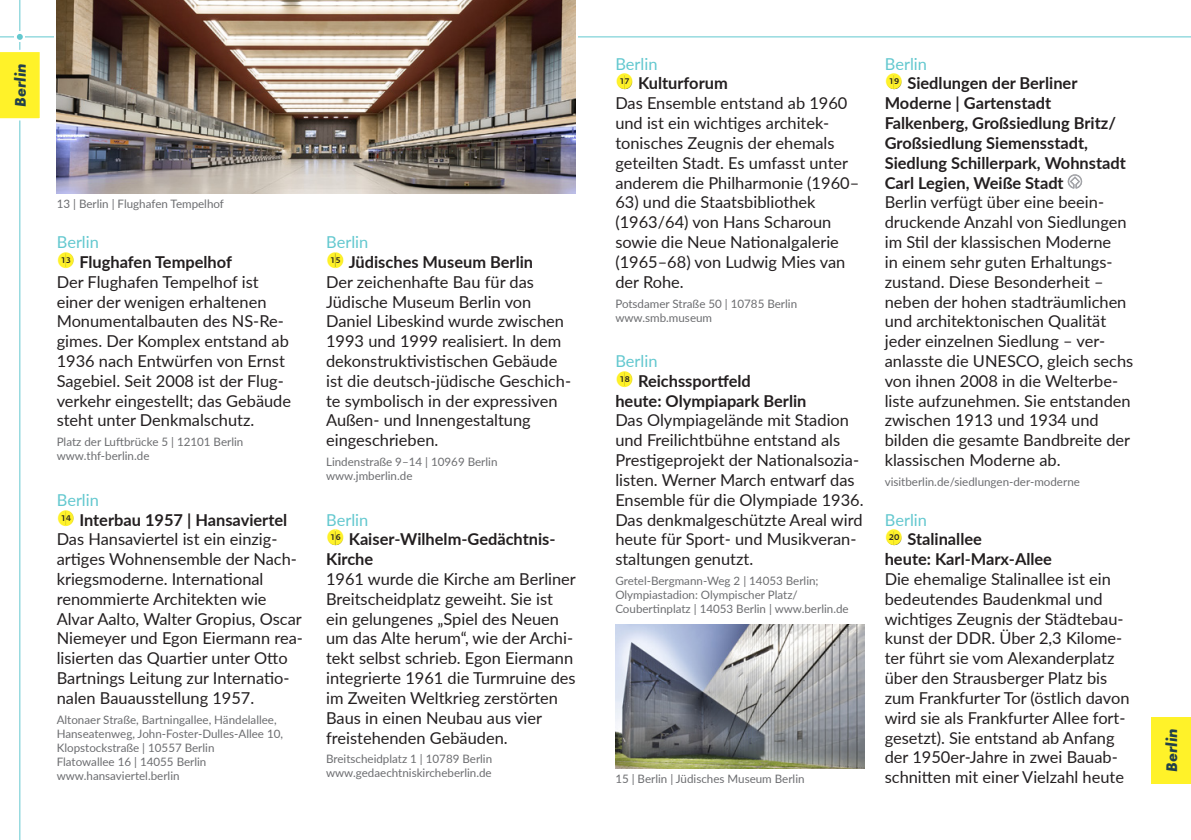
<style>
.page{position:relative;width:1191px;height:840px;background:#fff}
.page>*{position:absolute;margin:0;border:0;box-sizing:border-box;transform-origin:0 0}
.Stadt{font:25px "Fedra Sans Std";color:#231f20}
.Fließtext{font:16.4px/19.8px "Lato";color:#231f20}
.t1{font:700 16.4px/19.8px "Lato";color:#231f20}
.Stadt-2{font:16.4px "Lato";color:#63c8cf}
.Bundesland{font:italic 700 16px "Futura PT";letter-spacing:-.005em;color:#22404a}
.Anschirft___Bildunte{font:11.6px/14px "Lato";color:#6c6d70}
.s1{font-family:"Fedra Sans Std";font-weight:400;font-size:22px;color:#fff229}
</style>
<div class="page">
<hr style="left:19px;top:0;width:1px;height:839px;background:#63c8cf">
<hr style="left:0;top:36px;width:1191px;height:1px;background:#63c8cf">
<div style="left:14px;top:31px;width:11px;height:11px;background:#fff"></div>
<svg style="left:17px;top:34px;width:6px;height:6px"></svg>
<svg style="left:0;top:49px;width:40px;height:73px;background:#fef33e"></svg>
<svg style="left:1067px;top:174px;width:15px;height:14px"></svg>
<div style="left:1151px;top:716px;width:40px;height:66px;background:#fff229"></div>
<img style="left:57px;top:0;width:518px;height:193px">
<img style="left:615px;top:624px;width:250px;height:143px">
<p class="Bundesland" style="left:11px;top:107px;width:45px;rotate:-90deg">Berlin</p>
<p class="Anschirft___Bildunte" style="left:57px;top:196px;width:169px">13 | Berlin | Flughafen Tempelhof</p>
<p class="Stadt-2" style="left:57px;top:230px;width:44px">Berlin</p>
<p class="t1" style="left:57px;top:251px;width:177px"><span class="s1">(13)</span> Flughafen Tempelhof</p>
<p class="Fließtext" style="left:57px;top:271px;width:236px">Der Flughafen Tempelhof ist einer der wenigen erhaltenen<br>Monumentalbauten des NS-Re&shy;gimes. Der Komplex entstand ab<br>1936 nach Entwürfen von Ernst<br>Sagebiel. Seit 2008 ist der Flug&shy;verkehr eingestellt; das Gebäude steht unter Denkmalschutz.</p>
<p class="Anschirft___Bildunte" style="left:57px;top:434px;width:188px">Platz der Luftbrücke 5 | 12101 Berlin www.thf-berlin.de</p>
<p class="Stadt" style="left:57px;top:243px;width:21px">●</p>
<p class="Stadt-2" style="left:57px;top:487px;width:44px">Berlin</p>
<p class="t1" style="left:57px;top:508px;width:232px"><span class="s1">(14)</span> Interbau 1957 | Hansaviertel</p>
<p class="Fließtext" style="left:57px;top:528px;width:248px">Das Hansaviertel ist ein einzig&shy;artiges Wohnensemble der Nach&shy;kriegsmoderne. International renommierte Architekten wie<br>Alvar Aalto, Walter Gropius, Oscar<br>Niemeyer und Egon Eiermann rea&shy;lisierten das Quartier unter Otto<br>Bartnings Leitung zur Internatio&shy;nalen Bauausstellung 1957.</p>
<p class="Anschirft___Bildunte" style="left:57px;top:711px;width:228px">Altonaer Straße, Bartningallee, Händelallee, Hanseatenweg, John-Foster-Dulles-Allee 10, Klopstockstraße | 10557 Berlin<br>Flatowallee 16 | 14055 Berlin www.hansaviertel.berlin</p>
<p class="Stadt" style="left:57px;top:501px;width:21px">●</p>
<p class="Stadt-2" style="left:326px;top:230px;width:44px">Berlin</p>
<p class="t1" style="left:326px;top:251px;width:209px"><span class="s1">(15)</span> Jüdisches Museum Berlin</p>
<p class="Fließtext" style="left:326px;top:271px;width:246px">Der zeichenhafte Bau für das<br>Jüdische Museum Berlin von<br>Daniel Libeskind wurde zwischen<br>1993 und 1999 realisiert. In dem dekonstruktivistischen Gebäude ist die deutsch-jüdische Geschich&shy;te symbolisch in der expressiven<br>Außen- und Innengestaltung eingeschrieben.</p>
<p class="Anschirft___Bildunte" style="left:326px;top:454px;width:173px">Lindenstraße 9–14 | 10969 Berlin www.jmberlin.de</p>
<p class="Stadt" style="left:326px;top:243px;width:21px">●</p>
<p class="Stadt-2" style="left:326px;top:507px;width:44px">Berlin</p>
<p class="t1" style="left:326px;top:528px;width:231px"><span class="s1">(16)</span> Kaiser-Wilhelm-Gedächtnis-<br>Kirche</p>
<p class="Fließtext" style="left:326px;top:568px;width:251px">1961 wurde die Kirche am Berliner<br>Breitscheidplatz geweiht. Sie ist ein gelungenes „Spiel des Neuen um das Alte herum“, wie der Archi&shy;tekt selbst schrieb. Egon Eiermann integrierte 1961 die Turmruine des im Zweiten Weltkrieg zerstörten<br>Baus in einen Neubau aus vier freistehenden Gebäuden.</p>
<p class="Anschirft___Bildunte" style="left:326px;top:751px;width:168px">Breitscheidplatz 1 | 10789 Berlin www.gedaechtniskircheberlin.de</p>
<p class="Stadt" style="left:326px;top:520px;width:21px">●</p>
<p class="Stadt-2" style="left:615px;top:52px;width:44px">Berlin</p>
<p class="t1" style="left:615px;top:73px;width:114px"><span class="s1">(17)</span> Kulturforum</p>
<p class="Fließtext" style="left:615px;top:93px;width:245px">Das Ensemble entstand ab 1960 und ist ein wichtiges architek&shy;tonisches Zeugnis der ehemals geteilten Stadt. Es umfasst unter anderem die Philharmonie (1960–</p>
<p class="Fließtext" style="left:615px;top:192px;width:232px">63) und die Staatsbibliothek (1963/64) von Hans Scharoun sowie die Neue Nationalgalerie (1965–68) von Ludwig Mies van der Rohe.</p>
<p class="Anschirft___Bildunte" style="left:615px;top:295px;width:183px">Potsdamer Straße 50 | 10785 Berlin www.smb.museum</p>
<p class="Stadt" style="left:615px;top:65px;width:21px">●</p>
<p class="Stadt-2" style="left:615px;top:349px;width:44px">Berlin</p>
<p class="t1" style="left:615px;top:370px;width:193px"><span class="s1">(18)</span> Reichssportfeld<br>heute: Olympiapark Berlin</p>
<p class="Fließtext" style="left:615px;top:409px;width:250px">Das Olympiagelände mit Stadion und Freilichtbühne entstand als<br>Prestigeprojekt der Nationalsozia&shy;listen. Werner March entwarf das<br>Ensemble für die Olympiade 1936.<br>Das denkmalgeschützte Areal wird heute für Sport- und Musikveran&shy;staltungen genutzt.</p>
<p class="Anschirft___Bildunte" style="left:615px;top:573px;width:235px">Gretel-Bergmann-Weg 2 | 14053 Berlin;<br>Olympiastadion: Olympischer Platz/<br>Coubertinplatz | 14053 Berlin | www.berlin.de</p>
<p class="Stadt" style="left:615px;top:362px;width:21px">●</p>
<p class="Anschirft___Bildunte" style="left:615px;top:771px;width:191px">15 | Berlin | Jüdisches Museum Berlin</p>
<p class="Stadt-2" style="left:885px;top:52px;width:44px">Berlin</p>
<p class="t1" style="left:884px;top:73px;width:243px"><span class="s1">(19)</span> Siedlungen der Berliner<br>Moderne | Gartenstadt<br>Falkenberg, Großsiedlung Britz/<br>Großsiedlung Siemensstadt,<br>Siedlung Schillerpark, Wohnstadt<br>Carl Legien, Weiße Stadt</p>
<p class="Fließtext" style="left:884px;top:192px;width:250px">Berlin verfügt über eine beein&shy;druckende Anzahl von Siedlungen im Stil der klassischen Moderne<br>in einem sehr guten Erhaltungs&shy;zustand. Diese Besonderheit – neben der hohen stadträumlichen und architektonischen Qualität jeder einzelnen Siedlung – ver&shy;anlasste die UNESCO, gleich sechs von ihnen 2008 in die Welterbe&shy;liste aufzunehmen. Sie entstanden zwischen 1913 und 1934 und bilden die gesamte Bandbreite der klassischen Moderne ab.</p>
<p class="Anschirft___Bildunte" style="left:884px;top:474px;width:197px">visitberlin.de/siedlungen-der-moderne</p>
<p class="Stadt" style="left:884px;top:65px;width:21px">●</p>
<p class="Stadt-2" style="left:885px;top:507px;width:44px">Berlin</p>
<p class="t1" style="left:884px;top:528px;width:169px"><span class="s1">(20)</span> Stalinallee<br>heute: Karl-Marx-Allee</p>
<p class="Fließtext" style="left:884px;top:568px;width:246px">Die ehemalige Stalinallee ist ein bedeutendes Baudenkmal und wichtiges Zeugnis der Städtebau&shy;kunst der DDR. Über 2,3 Kilome&shy;ter führt sie vom Alexanderplatz über den Strausberger Platz bis zum Frankfurter Tor (östlich davon wird sie als Frankfurter Allee fort&shy;gesetzt). Sie entstand ab Anfang der 1950er-Jahre in zwei Bauab&shy;schnitten mit einer Vielzahl heute</p>
<p class="Stadt" style="left:884px;top:520px;width:21px">●</p>
<p class="Bundesland" style="left:1162px;top:771px;width:45px;rotate:-90deg">Berlin</p>
</div>
